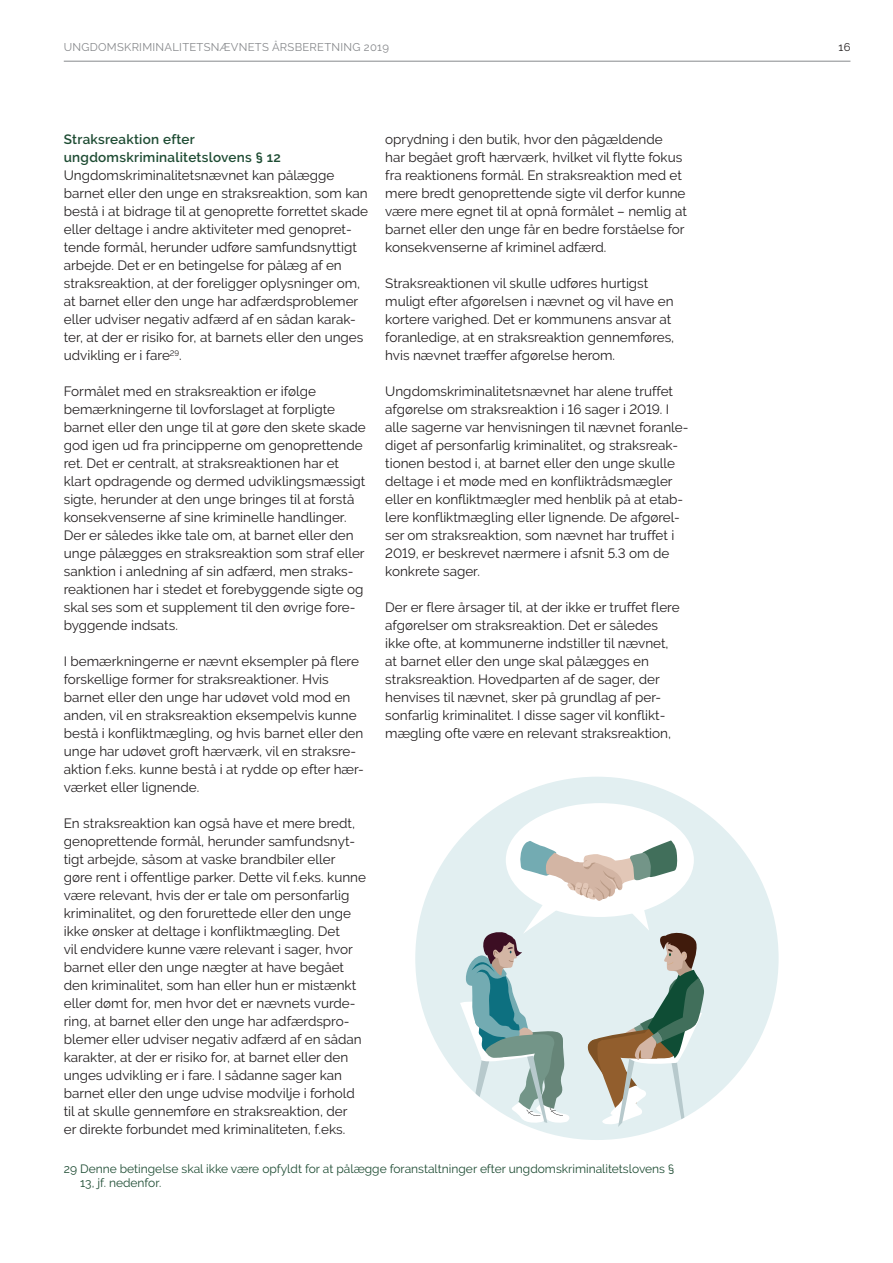
<style>
.page{position:relative;width:893px;height:1263px;background:#fff}
.page>*{position:absolute;margin:0;border:0;box-sizing:border-box;transform-origin:0 0}
.t1{font:13.5px/18px "Raleway";color:#231f20}
.t2{font:600 13.5px/18px "Raleway";letter-spacing:.02em;color:#1e4c33}
.t3{font:12px/14.4px "Raleway";color:#1e4c33}
.t4{font:11.25px "Raleway";letter-spacing:.025em;color:#87898c}
.t5{font:11.25px "Raleway";color:#231f20}
</style>
<div class="page">
<div style="left:415px;top:777px;width:364px;height:363px;background:#e2eff1;border-radius:181px"></div>
<div style="left:506px;top:803px;width:188px;height:114px;background:#fff;border-radius:50%"></div>
<svg style="left:460px;top:840px;width:244px;height:287px"></svg>
<hr style="left:64px;top:61px;width:786px;height:1px;background:#87898c">
<p class="t4" style="left:64px;top:41px;width:327px">UNGDOMSKRIMINALITETSNÆVNETS ÅRSBERETNING 2019</p>
<p class="t5" style="left:839px;top:41px;width:13px">16</p>
<p class="t1" style="left:385px;top:130px;width:303px">oprydning i den butik, hvor den pågældende<br>har begået groft hærværk, hvilket vil flytte fokus fra reaktionens formål. En straksreaktion med et mere bredt genoprettende sigte vil derfor kunne være mere egnet til at opnå formålet – nemlig at barnet eller den unge får en bedre forståelse for konsekvenserne af kriminel adfærd.</p>
<p class="t1" style="left:385px;top:274px;width:290px">Straksreaktionen vil skulle udføres hurtigst muligt efter afgørelsen i nævnet og vil have en kortere varighed. Det er kommunens ansvar at foranledige, at en straksreaktion gennemføres, hvis nævnet træffer afgørelse herom.</p>
<p class="t1" style="left:385px;top:382px;width:305px">Ungdomskriminalitetsnævnet har alene truffet afgørelse om straksreaktion i 16 sager i 2019. I alle sagerne var henvisningen til nævnet foranle&shy;diget af personfarlig kriminalitet, og straksreak&shy;tionen bestod i, at barnet eller den unge skulle deltage i et møde med en konfliktrådsmægler eller en konfliktmægler med henblik på at etab&shy;lere konfliktmægling eller lignende. De afgørel&shy;ser om straksreaktion, som nævnet har truffet i 2019, er beskrevet nærmere i afsnit 5.3 om de konkrete sager.</p>
<p class="t1" style="left:385px;top:598px;width:296px">Der er flere årsager til, at der ikke er truffet flere afgørelser om straksreaktion. Det er således ikke ofte, at kommunerne indstiller til nævnet, at barnet eller den unge skal pålægges en straksreaktion. Hovedparten af de sager, der henvises til nævnet, sker på grundlag af per&shy;sonfarlig kriminalitet. I disse sager vil konflikt&shy;mægling ofte være en relevant straksreaktion,</p>
<p class="t2" style="left:64px;top:130px;width:219px">Straksreaktion efter ungdomskriminalitetslovens § 12</p>
<p class="t1" style="left:64px;top:166px;width:306px">Ungdomskriminalitetsnævnet kan pålægge barnet eller den unge en straksreaktion, som kan bestå i at bidrage til at genoprette forrettet skade eller deltage i andre aktiviteter med genopret&shy;tende formål, herunder udføre samfundsnyttigt arbejde. Det er en betingelse for pålæg af en straksreaktion, at der foreligger oplysninger om, at barnet eller den unge har adfærdsproblemer eller udviser negativ adfærd af en sådan karak&shy;ter, at der er risiko for, at barnets eller den unges udvikling er i fare<sup>29</sup>.</p>
<p class="t1" style="left:64px;top:382px;width:303px">Formålet med en straksreaktion er ifølge bemærkningerne til lovforslaget at forpligte barnet eller den unge til at gøre den skete skade god igen ud fra principperne om genoprettende ret. Det er centralt, at straksreaktionen har et klart opdragende og dermed udviklingsmæssigt sigte, herunder at den unge bringes til at forstå konsekvenserne af sine kriminelle handlinger.<br>Der er således ikke tale om, at barnet eller den unge pålægges en straksreaktion som straf eller sanktion i anledning af sin adfærd, men straks&shy;reaktionen har i stedet et forebyggende sigte og skal ses som et supplement til den øvrige fore&shy;byggende indsats.</p>
<p class="t1" style="left:64px;top:652px;width:302px">I bemærkningerne er nævnt eksempler på flere forskellige former for straksreaktioner. Hvis barnet eller den unge har udøvet vold mod en anden, vil en straksreaktion eksempelvis kunne bestå i konfliktmægling, og hvis barnet eller den unge har udøvet groft hærværk, vil en straksre&shy;aktion f.eks. kunne bestå i at rydde op efter hær&shy;værket eller lignende.</p>
<p class="t1" style="left:64px;top:814px;width:304px">En straksreaktion kan også have et mere bredt, genoprettende formål, herunder samfundsnyt&shy;tigt arbejde, såsom at vaske brandbiler eller gøre rent i offentlige parker. Dette vil f.eks. kunne være relevant, hvis der er tale om personfarlig kriminalitet, og den forurettede eller den unge ikke ønsker at deltage i konfliktmægling. Det<br>vil endvidere kunne være relevant i sager, hvor barnet eller den unge nægter at have begået den kriminalitet, som han eller hun er mistænkt eller dømt for, men hvor det er nævnets vurde&shy;ring, at barnet eller den unge har adfærdspro&shy;blemer eller udviser negativ adfærd af en sådan karakter, at der er risiko for, at barnet eller den unges udvikling er i fare. I sådanne sager kan barnet eller den unge udvise modvilje i forhold til at skulle gennemføre en straksreaktion, der<br>er direkte forbundet med kriminaliteten, f.eks.</p>
<p class="t3" style="left:80px;top:1161px;width:596px;text-indent:-16px">29 Denne betingelse skal ikke være opfyldt for at pålægge foranstaltninger efter ungdomskriminalitetslovens §<br>13, jf. nedenfor.</p>
</div>
